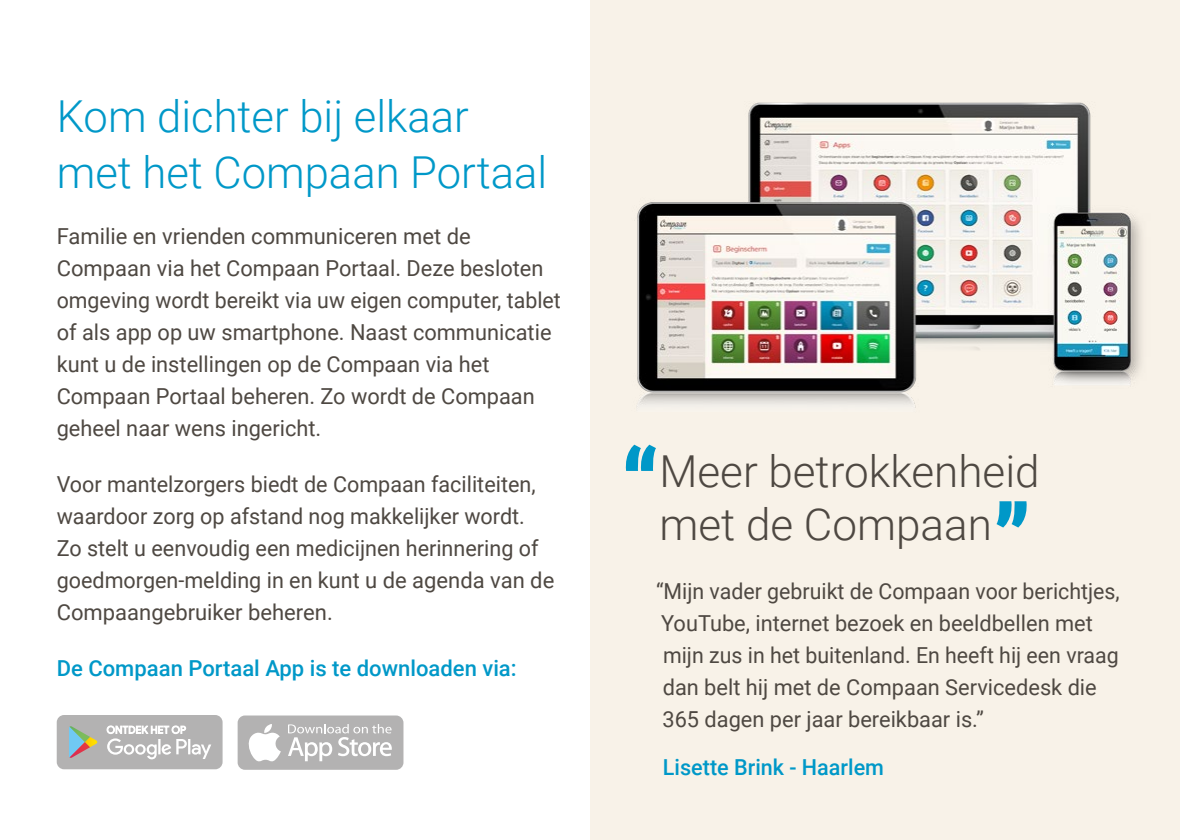
<style>
.page{position:relative;width:1180px;height:840px;background:#fff}
.page>*{position:absolute;margin:0;border:0;box-sizing:border-box;transform-origin:0 0}
.t1{font:300 44px/56px "Roboto";color:#0098c8}
.t2{font:300 44px/52.8px "Roboto";color:#4e4842}
.t3{font:22px/32px "Roboto";color:#4e4842}
.t4{font:500 22px "Roboto";color:#0098c8}
</style>
<div class="page">
<div style="left:590px;top:0;width:589px;height:839px;background:#f8f2e8"></div>
<svg style="left:625px;top:444px;width:31px;height:26px"></svg>
<svg style="left:996px;top:501px;width:31px;height:26px"></svg>
<img style="left:637px;top:102px;width:505px;height:306px">
<div style="left:237px;top:715px;width:166px;height:54px;background:#b3b2b2;border-radius:7px"></div>
<div style="left:57px;top:714px;width:165px;height:54px;background:#b3b2b2;border-radius:7px"></div>
<svg style="left:248px;top:724px;width:33px;height:37px"></svg>
<svg style="left:288px;top:724px;width:104px;height:36px"></svg>
<svg style="left:69px;top:726px;width:29px;height:31px"></svg>
<svg style="left:107px;top:725px;width:104px;height:34px"></svg>
<h1 class="t1" style="left:57px;top:87px;width:492px">Kom dichter bij elkaar met het Compaan Portaal</h1>
<p class="t3" style="left:57px;top:219px;width:505px">Familie en vrienden communiceren met de Compaan via het Compaan Portaal. Deze besloten omgeving wordt bereikt via uw eigen computer, tablet of als app op uw smartphone. Naast communicatie kunt u de instellingen op de Compaan via het Compaan Portaal beheren. Zo wordt de Compaan geheel naar wens ingericht.</p>
<p class="t3" style="left:57px;top:467px;width:499px">Voor mantelzorgers biedt de Compaan faciliteiten, waardoor zorg op afstand nog makkelijker wordt.<br>Zo stelt u eenvoudig een medicijnen herinnering of goedmorgen-melding in en kunt u de agenda van de Compaangebruiker beheren.</p>
<p class="t4" style="left:57px;top:652px;width:461px">De Compaan Portaal App is te downloaden via:</p>
<h1 class="t2" style="left:659px;top:443px;width:382px">Meer betrokkenheid met de Compaan</h1>
<p class="t3" style="left:656px;top:573px;width:465px">“Mijn vader gebruikt de Compaan voor berichtjes, YouTube, internet bezoek en beeldbellen met mijn zus in het buitenland. En heeft hij een vraag dan belt hij met de Compaan Servicedesk die 365 dagen per jaar bereikbaar is.”</p>
<p class="t4" style="left:663px;top:751px;width:222px">Lisette Brink - Haarlem</p>
</div>
